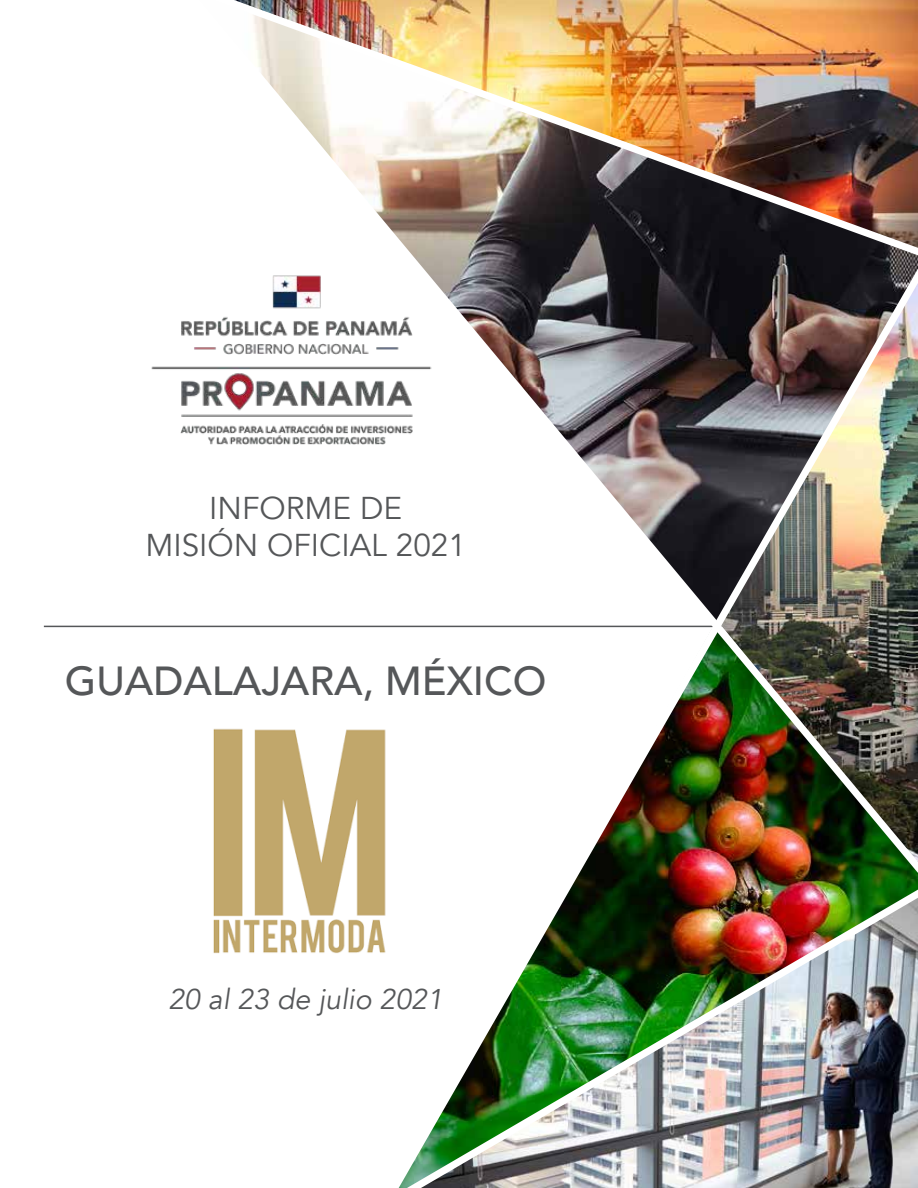
<style>
.page{position:relative;width:918px;height:1188px;background:#fff}
.page>*{position:absolute;margin:0;border:0;box-sizing:border-box;transform-origin:0 0}
.t1{font:500 40.5px "Avenir";color:#555759}
.t2{font:31.5px/37.8px "Avenir";color:#555759;text-align:center}
.t3{font:italic 28.5px "Avenir";color:#555759}
</style>
<div class="page">
<hr style="left:44px;top:626px;width:688px;height:1px;background:#555759">
<img style="left:398px;top:873px;width:520px;height:315px">
<img style="left:190px;top:255px;width:728px;height:618px">
<img style="left:407px;top:890px;width:511px;height:298px">
<img style="left:234px;top:0;width:684px;height:255px">
<img style="left:151px;top:242px;width:287px;height:227px">
<img style="left:213px;top:728px;width:175px;height:226px">
<p class="t2" style="left:145px;top:489px;width:322px">INFORME DE<br>MISIÓN OFICIAL 2021</p>
<p class="t1" style="left:65px;top:646px;width:483px">GUADALAJARA, MÉXICO</p>
<p class="t3" style="left:168px;top:982px;width:276px">20 al 23 de julio 2021</p>
</div>
